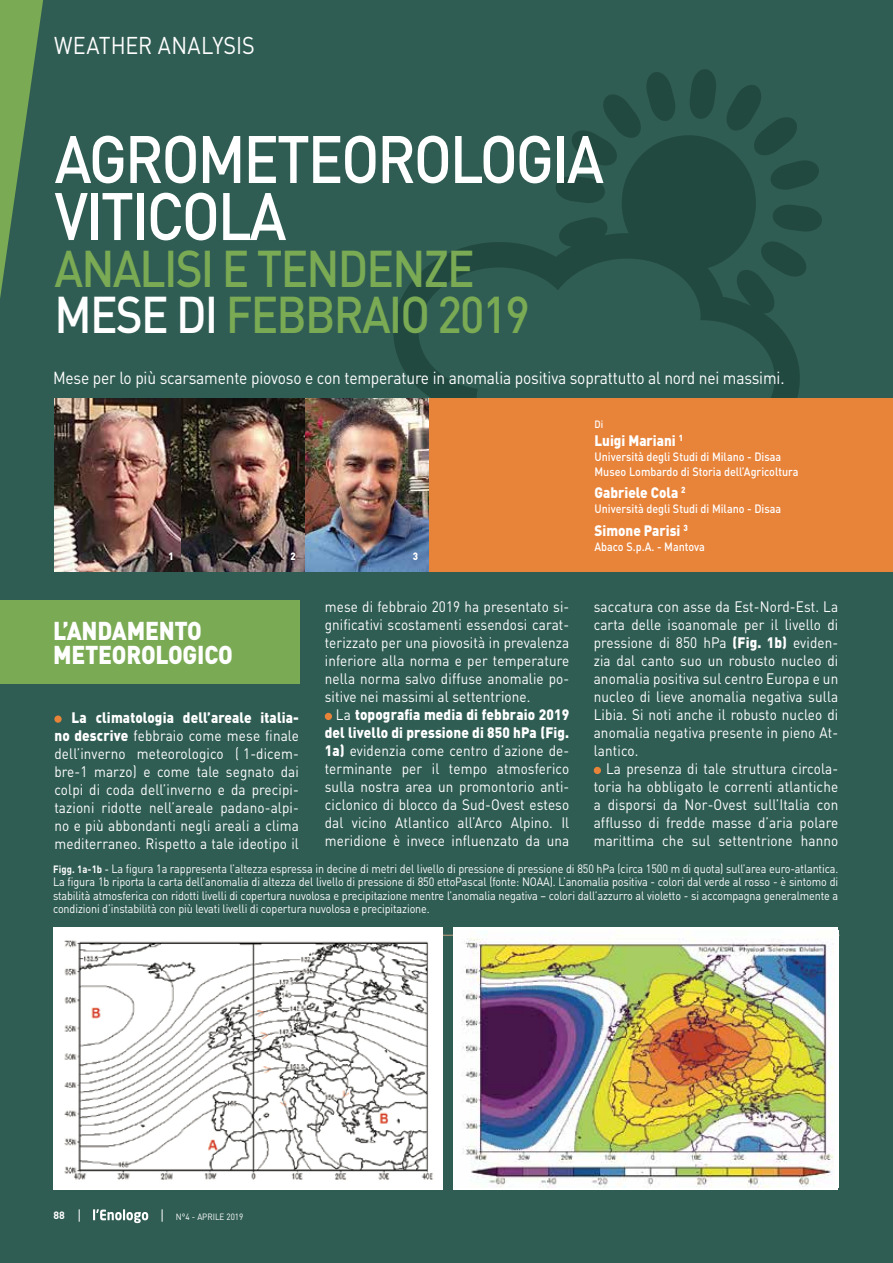
<style>
.page{position:relative;width:893px;height:1263px;background:#305d53}
.page>*{position:absolute;margin:0;border:0;box-sizing:border-box;transform-origin:0 0}
.t1{font:500 66px/57px "DIN";letter-spacing:-.04em;color:#fff;scale:.9 1}
.t2{font:500 51px/46.5px "DIN";letter-spacing:-.04em;color:#7aaa54;scale:.9 1}
.t3{font:900 25.5px/24px "DIN";letter-spacing:-.01em;color:#fff;scale:.9 1}
.t4{font:24px "DIN";letter-spacing:.005em;color:#fff;scale:.9 1}
.t5{font:17.25px "DIN";letter-spacing:-.01em;color:#fff;scale:.9 1}
.t6{font:15px/18px "DIN";letter-spacing:.01em;color:#fff;text-align:justify;scale:.9 1}
.t7{font:900 15px "DIN";color:#fff;scale:.9 1}
.t8{font:12px/13.5px "DIN";letter-spacing:-.01em;color:#fff;text-align:justify;scale:.9 1}
.t9{font:500 12px/15px "DIN";color:#fff;scale:.9 1}
.t10{font:900 10.5px "DIN";color:#fff;scale:.9 1}
.t11{font:700 10.5px "DIN";color:#fff}
.t12{font:500 10.5px "DIN";color:#fff;scale:.9 1}
.t13{font:9px "DIN";color:#fff;scale:.9 1}
.s1{color:#fff}
.s2{font-weight:900}
.s3{font-weight:700;font-size:10.5px}
.s4{font-weight:500;font-size:10.5px}
</style>
<div class="page">
<svg style="left:0;top:0;width:43px;height:298px"></svg>
<svg style="left:93px;top:1209px;width:55px;height:14px"></svg>
<svg style="left:79px;top:1209px;width:1px;height:13px"></svg>
<svg style="left:162px;top:1209px;width:1px;height:13px"></svg>
<div style="left:622px;top:135px;width:134px;height:136px;background:#214940;border-radius:50%"></div>
<svg style="left:690px;top:69px;width:26px;height:50px"></svg>
<svg style="left:773px;top:205px;width:49px;height:27px"></svg>
<svg style="left:556px;top:176px;width:49px;height:27px"></svg>
<svg style="left:560px;top:217px;width:47px;height:16px"></svg>
<svg style="left:727px;top:85px;width:92px;height:105px"></svg>
<svg style="left:572px;top:72px;width:104px;height:94px"></svg>
<svg style="left:393px;top:233px;width:411px;height:165px"></svg>
<img style="left:305px;top:398px;width:125px;height:173px">
<img style="left:181px;top:398px;width:124px;height:173px">
<img style="left:54px;top:398px;width:127px;height:173px">
<div style="left:430px;top:398px;width:463px;height:173px;background:#e8833a"></div>
<hr style="left:54px;top:935px;width:785px;height:1px;background:#c2a17e">
<div style="left:0;top:600px;width:300px;height:84px;background:#7aaa54"></div>
<div style="left:54px;top:927px;width:389px;height:262px;background:#fff"></div>
<img style="left:64px;top:940px;width:369px;height:240px">
<img style="left:453px;top:930px;width:385px;height:258px">
<div style="left:54px;top:715px;width:8px;height:8px;background:#e8833a;border-radius:50%"></div>
<div style="left:325px;top:713px;width:7px;height:7px;background:#e8833a;border-radius:50%"></div>
<div style="left:594px;top:767px;width:7px;height:7px;background:#e8833a;border-radius:50%"></div>
<h3 class="t4" style="left:54px;top:30px;width:225px">WEATHER ANALYSIS</h3>
<h1 class="t1" style="left:55px;top:128px;width:612px">AGROMETEOROLOGIA<br>VITICOLA</h1>
<h2 class="t2" style="left:55px;top:243px;width:530px">ANALISI E TENDENZE<br><span class="s1">MESE DI</span> FEBBRAIO 2019</h2>
<p class="t5" style="left:53px;top:367px;width:814px">Mese per lo più scarsamente piovoso e con temperature in anomalia positiva soprattutto al nord nei massimi.</p>
<p class="t10" style="left:168px;top:549px;width:7px">1</p>
<p class="t10" style="left:291px;top:549px;width:7px">2</p>
<p class="t10" style="left:413px;top:549px;width:7px">3</p>
<h3 class="t3" style="left:53px;top:618px;width:201px">L’ANDAMENTO<br>METEOROLOGICO</h3>
<p class="t6" style="left:54px;top:708px;width:273px;text-indent:17px"><span class="s2">La climatologia dell’areale italia&shy;no descrive</span> febbraio come mese finale dell’inverno meteorologico ( 1-dicem&shy;bre-1 marzo) e come tale segnato dai colpi di coda dell’inverno e da precipi&shy;tazioni ridotte nell’areale padano-alpi&shy;no e più abbondanti negli areali a clima mediterraneo. Rispetto a tale ideotipo il</p>
<p class="t6" style="left:325px;top:597px;width:273px">mese di febbraio 2019 ha presentato si&shy;gnificativi scostamenti essendosi carat&shy;terizzato per una piovosità in prevalenza inferiore alla norma e per temperature nella norma salvo diffuse anomalie po&shy;sitive nei massimi al settentrione.</p>
<p class="t6" style="left:325px;top:705px;width:273px;text-indent:11px">La <span class="s2">topografia media di febbraio 2019 del livello di pressione di 850 hPa (Fig.<br>1a)</span> evidenzia come centro d’azione de&shy;terminante per il tempo atmosferico sulla nostra area un promontorio anti&shy;ciclonico di blocco da Sud-Ovest esteso dal vicino Atlantico all’Arco Alpino. Il meridione è invece influenzato da una</p>
<p class="t12" style="left:594px;top:417px;width:11px">Di</p>
<p class="t7" style="left:594px;top:430px;width:100px">Luigi Mariani <sup>1</sup></p>
<p class="t9" style="left:594px;top:449px;width:228px">Università degli Studi di Milano - Disaa<br>Museo Lombardo di Storia dell’Agricoltura</p>
<p class="t7" style="left:594px;top:483px;width:103px">Gabriele Cola <sup>2</sup></p>
<p class="t9" style="left:594px;top:501px;width:209px">Università degli Studi di Milano - Disaa</p>
<p class="t7" style="left:594px;top:520px;width:105px">Simone Parisi <sup>3</sup></p>
<p class="t9" style="left:594px;top:539px;width:124px">Abaco S.p.A. - Mantova</p>
<p class="t6" style="left:594px;top:597px;width:273px">saccatura con asse da Est-Nord-Est. La carta delle isoanomale per il livello di pressione di 850 hPa <span class="s2">(Fig. 1b)</span> eviden&shy;zia dal canto suo un robusto nucleo di anomalia positiva sul centro Europa e un nucleo di lieve anomalia negativa sulla Libia. Si noti anche il robusto nucleo di anomalia negativa presente in pieno At&shy;lantico.</p>
<p class="t6" style="left:594px;top:759px;width:273px;text-indent:12px">La presenza di tale struttura circola&shy;toria ha obbligato le correnti atlantiche a disporsi da Nor-Ovest sull’Italia con afflusso di fredde masse d’aria polare marittima che sul settentrione hanno</p>
<p class="t8" style="left:53px;top:861px;width:874px"><span class="s3">Figg. 1a-1b</span> <span class="s4">-</span> La figura 1a rappresenta l’altezza espressa in decine di metri del livello di pressione di pressione di 850 hPa (circa 1500 m di quota) sull’area euro-atlantica.<br>La figura 1b riporta la carta dell’anomalia di altezza del livello di pressione di 850 ettoPascal (fonte: NOAA). L’anomalia positiva - colori dal verde al rosso - è sintomo di stabilità atmosferica con ridotti livelli di copertura nuvolosa e precipitazione mentre l’anomalia negativa – colori dall’azzurro al violetto - si accompagna generalmente a condizioni d’instabilità con più levati livelli di copertura nuvolosa e precipitazione.</p>
<p class="t11" style="left:54px;top:1208px;width:13px">88</p>
<p class="t13" style="left:176px;top:1211px;width:76px">N°4 - APRILE 2019</p>
</div>
